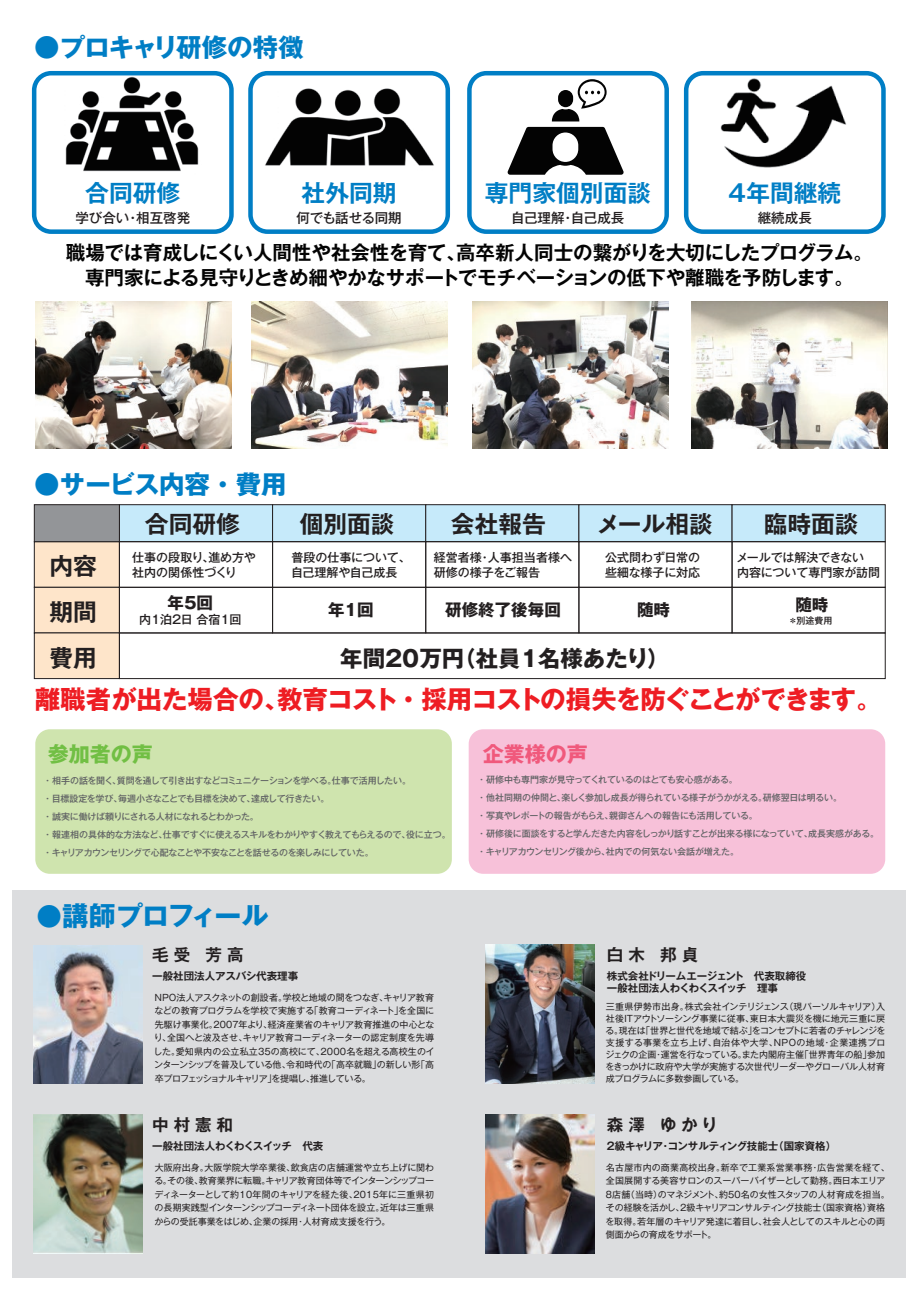
<style>
.page{position:relative;width:919px;height:1289px;background:#fff}
.page>*{position:absolute;margin:0;border:0;box-sizing:border-box;transform-origin:0 0}
.t1{font:700 27px "Gothic MB101 Pr 6 N";letter-spacing:-.035em;color:#007ec5}
.t2{font:700 25.5px "Gothic MB101 Pr 6 N";letter-spacing:-.03em;color:#ee1d23}
.t3{font:700 25.5px "Gothic MB101 Pr 6 N";letter-spacing:-.02em;color:#007ec5}
.t4{font:700 23.7px/45.8px "Gothic MB101 Pr 6 N De";color:#231f20;text-align:justify}
.t5{font:700 23.7px "Gothic MB101 Pr 6 N De";color:#007ec5}
.t6{font:700 22.5px "Gothic MB101 Pr 6 N";color:#231f20}
.t7{font:700 21px "Gothic MB101 Pr 6 N";color:#71bf44}
.t8{font:700 21px "Gothic MB101 Pr 6 N";color:#f0597c}
.t9{font:700 19.5px/25.5px "Gothic MB101 Pr 6 N De";letter-spacing:-.01em;color:#030303;text-align:center}
.t10{font:700 16.5px "Gothic MB101 Pr 6 N De";letter-spacing:.3em;color:#231f20}
.t11{font:700 16.5px "Gothic MB101 Pr 6 N";color:#231f20}
.t12{font:500 13.5px "Gothic MB101 Pr 6 N";color:#231f20}
.t13{font:500 13.5px "Gothic MB101 Pr 6 N";letter-spacing:-.03em;color:#231f20}
.t14{font:500 12px/15px "Gothic MB101 Pr 6 N";color:#231f20}
.t15{font:700 10.5px/12px "Gothic MB101 Pr 6 N De";color:#231f20}
.t16{font:700 10.5px "Gothic MB101 Pr 6 N De";letter-spacing:-.025em;color:#231f20}
.t17{font:9px/13.5px "Gothic MB101 Pr 6 N";letter-spacing:-.015em;color:#231f20;text-align:justify}
.t18{font:500 9px/18px "Gothic MB101 Pr 6 N";letter-spacing:-.035em;color:#606264}
.t19{font:500 9px "Gothic MB101 Pr 6 N";color:#231f20}
.s1{font-size:25.5px}
</style>
<div class="page">
<div style="left:34px;top:541px;width:86px;height:46px;background:#fee5ca"></div>
<div style="left:34px;top:587px;width:86px;height:46px;background:#fee5ca;border:1px solid #231f20"></div>
<div style="left:34px;top:632px;width:86px;height:47px;background:#fee5ca;border:1px solid #231f20"></div>
<div style="left:119px;top:504px;width:154px;height:38px;background:#c6eafa;border:1px solid #231f20"></div>
<div style="left:272px;top:504px;width:154px;height:38px;background:#c6eafa;border:1px solid #231f20"></div>
<div style="left:425px;top:504px;width:154px;height:38px;background:#c6eafa;border:1px solid #231f20"></div>
<div style="left:578px;top:504px;width:154px;height:38px;background:#c6eafa;border:1px solid #231f20"></div>
<div style="left:731px;top:504px;width:154px;height:38px;background:#c6eafa;border:1px solid #231f20"></div>
<div style="left:35px;top:729px;width:417px;height:144px;background:#cfe4ae;border-radius:15px"></div>
<div style="left:468px;top:729px;width:417px;height:144px;background:#f7c1d9;border-radius:15px"></div>
<div style="left:12px;top:890px;width:893px;height:387px;background:#dcdddf"></div>
<img style="left:485px;top:944px;width:109px;height:139px">
<img style="left:485px;top:1114px;width:109px;height:139px">
<img style="left:34px;top:945px;width:109px;height:138px">
<img style="left:34px;top:1114px;width:109px;height:139px">
<img style="left:252px;top:302px;width:195px;height:147px">
<img style="left:472px;top:302px;width:196px;height:147px">
<img style="left:691px;top:302px;width:196px;height:147px">
<img style="left:35px;top:302px;width:196px;height:147px">
<div style="left:119px;top:541px;width:154px;height:46px;border:1px solid #231f20"></div>
<div style="left:272px;top:541px;width:154px;height:46px;border:1px solid #231f20"></div>
<div style="left:425px;top:541px;width:154px;height:46px;border:1px solid #231f20"></div>
<div style="left:578px;top:541px;width:154px;height:46px;border:1px solid #231f20"></div>
<div style="left:731px;top:541px;width:154px;height:46px;border:1px solid #231f20"></div>
<div style="left:119px;top:587px;width:154px;height:46px;border:1px solid #231f20"></div>
<div style="left:272px;top:587px;width:154px;height:46px;border:1px solid #231f20"></div>
<div style="left:425px;top:587px;width:154px;height:46px;border:1px solid #231f20"></div>
<div style="left:578px;top:587px;width:154px;height:46px;border:1px solid #231f20"></div>
<div style="left:731px;top:587px;width:154px;height:46px;border:1px solid #231f20"></div>
<div style="left:119px;top:632px;width:766px;height:47px;border:1px solid #231f20"></div>
<div style="left:34px;top:504px;width:86px;height:38px;background:#939598;border:1px solid #231f20"></div>
<img style="left:65px;top:76px;width:134px;height:96px">
<img style="left:265px;top:88px;width:169px;height:78px">
<img style="left:720px;top:78px;width:126px;height:90px">
<div style="left:32px;top:71px;width:202px;height:163px;border:4px solid #007ec5;border-radius:17px"></div>
<div style="left:248px;top:71px;width:202px;height:163px;border:4px solid #007ec5;border-radius:17px"></div>
<div style="left:467px;top:71px;width:202px;height:163px;border:4px solid #007ec5;border-radius:17px"></div>
<div style="left:684px;top:71px;width:201px;height:163px;border:4px solid #007ec5;border-radius:17px"></div>
<svg style="left:507px;top:127px;width:116px;height:48px"></svg>
<svg style="left:552px;top:79px;width:54px;height:42px"></svg>
<div style="left:558px;top:90px;width:15px;height:17px;background:#030303;border-radius:8px"></div>
<h2 class="t3" style="left:34px;top:27px;width:271px">●プロキャリ研修の特徴</h2>
<h3 class="t5" style="left:301px;top:174px;width:97px">社外同期</h3>
<h3 class="t5" style="left:485px;top:174px;width:168px">専門家個別面談</h3>
<h3 class="t5" style="left:728px;top:174px;width:115px">4年間継続</h3>
<h3 class="t13" style="left:296px;top:207px;width:107px">何でも話せる同期</h3>
<h3 class="t12" style="left:511px;top:207px;width:115px">自己理解・自己成長</h3>
<h3 class="t12" style="left:757px;top:207px;width:55px">継続成長</h3>
<h3 class="t9" style="left:66px;top:239px;width:808px">職場では育成しにくい人間性や社会性を育て、高卒新人同士の繋がりを大切にしたプログラム。専門家による見守りときめ細やかなサポートでモチベーションの低下や離職を予防します。</h3>
<h3 class="t5" style="left:85px;top:174px;width:97px">合同研修</h3>
<h3 class="t12" style="left:75px;top:207px;width:116px">学び合い・相互啓発</h3>
<h2 class="t3" style="left:34px;top:462px;width:254px">●サービス内容・費用</h2>
<h3 class="t4" style="left:145px;top:500px;width:97px">合同研修</h3>
<h3 class="t4" style="left:299px;top:500px;width:97px">個別面談</h3>
<h3 class="t4" style="left:451px;top:500px;width:97px">会社報告</h3>
<h3 class="t4" style="left:596px;top:500px;width:118px">メール相談</h3>
<h3 class="t4" style="left:763px;top:500px;width:97px">臨時面談</h3>
<h3 class="t4" style="left:49px;top:542px;width:49px">内容期間費用</h3>
<h3 class="t14" style="left:132px;top:549px;width:125px">仕事の段取り、進め方や社内の関係性づくり</h3>
<h3 class="t11" style="left:167px;top:589px;width:47px">年5回</h3>
<h3 class="t14" style="left:139px;top:611px;width:104px">内1泊2日 合宿1回</h3>
<h3 class="t14" style="left:291px;top:549px;width:121px">普段の仕事について、自己理解や自己成長</h3>
<h3 class="t14" style="left:434px;top:549px;width:139px">経営者様・人事担当者様へ研修の様子をご報告</h3>
<h3 class="t14" style="left:605px;top:549px;width:96px">公式問わず日常の些細な様子に対応</h3>
<h3 class="t14" style="left:736px;top:549px;width:145px">メールでは解決できない<br>内容について専門家が訪問</h3>
<h3 class="t11" style="left:637px;top:596px;width:34px">随時</h3>
<h3 class="t11" style="left:795px;top:591px;width:34px">随時</h3>
<p class="t19" style="left:788px;top:613px;width:45px">＊別途費用</p>
<h3 class="t11" style="left:328px;top:596px;width:47px">年1回</h3>
<h3 class="t11" style="left:445px;top:596px;width:117px">研修終了後毎回</h3>
<h3 class="t6" style="left:340px;top:639px;width:331px">年間20万円（社員１名様あたり）</h3>
<h2 class="t2" style="left:35px;top:677px;width:848px">離職者が出た場合の、教育コスト・採用コストの損失を防ぐことができます。</h2>
<h3 class="t7" style="left:48px;top:736px;width:106px">参加者の声</h3>
<h3 class="t8" style="left:482px;top:736px;width:106px">企業様の声</h3>
<p class="t18" style="left:43px;top:771px;width:409px">・相手の話を聞く、質問を通して引き出すなどコミュニケーションを学べる。仕事で活用したい。<br>・目標設定を学び、毎週小さなことでも目標を決めて、達成して行きたい。<br>・誠実に働けば頼りにされる人材になれるとわかった。<br>・報連相の具体的な方法など、仕事ですぐに使えるスキルをわかりやすく教えてもらえるので、役に立つ。・キャリアカウンセリングで心配なことや不安なことを話せるのを楽しみにしていた。</p>
<p class="t18" style="left:477px;top:770px;width:403px">・研修中も専門家が見守ってくれているのはとても安心感がある。<br>・他社同期の仲間と、楽しく参加し成長が得られている様子がうかがえる。研修翌日は明るい。<br>・写真やレポートの報告がもらえ、親御さんへの報告にも活用している。<br>・研修後に面談をすると学んだきた内容をしっかり話すことが出来る様になっていて、成長実感がある。・キャリアカウンセリング後から、社内での何気ない会話が増えた。</p>
<h1 class="t1" style="left:36px;top:893px;width:233px"><span class="s1">●</span>講師プロフィール</h1>
<h3 class="t10" style="left:152px;top:941px;width:93px">毛受 芳高</h3>
<h3 class="t10" style="left:607px;top:941px;width:93px">白木 邦貞</h3>
<p class="t15" style="left:152px;top:969px;width:148px">一般社団法人アスバシ代表理事</p>
<p class="t17" style="left:154px;top:990px;width:283px">ＮＰＯ法人アスクネットの創設者。学校と地域の間をつなぎ、キャリア教育などの教育プログラムを学校で実施する「教育コーディネート」を全国に先駆け事業化。2007年より、経済産業省のキャリア教育推進の中心となり、全国へと波及させ、キャリア教育コーディネーターの認定制度を先導した。愛知県内の公立私立３５の高校にて、２０００名を超える高校生のインターンシップを普及している他、令和時代の「高卒就職」の新しい形「高卒プロフェッショナルキャリア」を提唱し、推進している。</p>
<p class="t15" style="left:607px;top:969px;width:201px">株式会社ドリームエージェント　代表取締役一般社団法人わくわくスイッチ　理事</p>
<p class="t17" style="left:605px;top:999px;width:281px;line-height:12px">三重県伊勢市出身。株式会社インテリジェンス（現パーソルキャリア）入社後ITアウトソーシング事業に従事、東日本大震災を機に地元三重に戻る。現在は「世界と世代を地域で結ぶ」をコンセプトに若者のチャレンジを支援する事業を立ち上げ、自治体や大学、NPOの地域・企業連携プロジェクの企画・運営を行なっている。また内閣府主催「世界青年の船」参加をきっかけに政府や大学が実施する次世代リーダーやグローバル人材育成プログラムに多数参画している。</p>
<h3 class="t10" style="left:152px;top:1111px;width:82px">中村憲和</h3>
<h3 class="t10" style="left:607px;top:1111px;width:112px">森澤 ゆかり</h3>
<p class="t15" style="left:152px;top:1139px;width:173px">一般社団法人わくわくスイッチ　代表</p>
<p class="t16" style="left:605px;top:1136px;width:232px">２級キャリア・コンサルティング技能士（国家資格）</p>
<p class="t17" style="left:154px;top:1160px;width:281px">大阪府出身。大阪学院大学卒業後、飲食店の店舗運営や立ち上げに関わる。その後、教育業界に転職。キャリア教育団体等でインターンシップコーディネーターとして約10年間のキャリアを経た後、2015年に三重県初の長期実践型インターンシップコーディネート団体を設立。近年は三重県からの受託事業をはじめ、企業の採用・人材育成支援を行う。</p>
<p class="t17" style="left:605px;top:1160px;width:286px;text-align:left">名古屋市内の商業高校出身。新卒で工業系営業事務・広告営業を経て、全国展開する美容サロンのスーパーバイザーとして勤務。西日本エリア8店舗（当時）のマネジメント、約50名の女性スタッフの人材育成を担当。その経験を活かし、２級キャリアコンサルティング技能士（国家資格）資格を取得。若年層のキャリア発達に着目し、社会人としてのスキルと心の両側面からの育成をサポート。</p>
</div>
